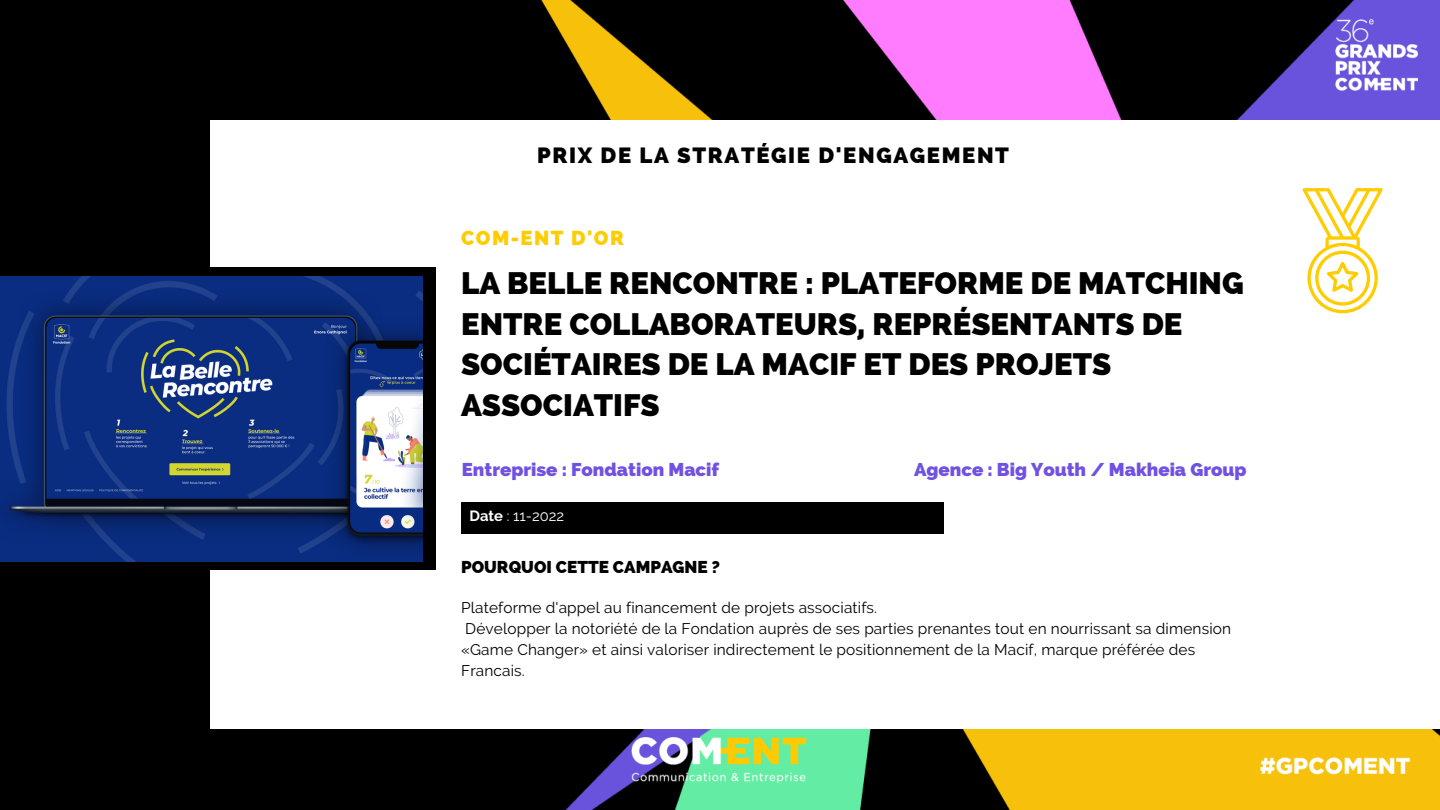
<style>
.page{position:relative;width:1440px;height:810px;background:#fff}
.page>*{position:absolute;margin:0;border:0;box-sizing:border-box;transform-origin:0 0}
.t1{font:800 31.1px/40.5px "Raleway";color:#000}
.t2{font:800 22.1px "Raleway";letter-spacing:.075em;color:#000}
.t3{font:800 20.2px "Raleway";letter-spacing:.075em;color:#fc0}
.t4{font:800 18.6px "Raleway";color:#7051e1}
.t5{font:800 17.2px "Raleway";color:#000}
.t6{font:15.4px/21px "Raleway";letter-spacing:.01em;color:#000}
.t7{font:14.8px "Raleway";color:#fff}
.s1{font-weight:700}
</style>
<div class="page">
<img style="left:0;top:0;width:1440px;height:810px">
<div style="left:0;top:109px;width:99px;height:606px;background:#000"></div>
<div style="left:100px;top:140px;width:221px;height:119px;background:#000"></div>
<div style="left:210px;top:120px;width:1230px;height:609px;background:#fff"></div>
<div style="left:0;top:267px;width:435px;height:303px;background:#000"></div>
<svg style="left:1303px;top:188px;width:80px;height:125px"></svg>
<div style="left:461px;top:502px;width:483px;height:31px;background:#000"></div>
<img style="left:0;top:277px;width:422px;height:284px">
<h2 class="t2" style="left:537px;top:142px;width:473px">PRIX DE LA STRATÉGIE D'ENGAGEMENT</h2>
<h3 class="t3" style="left:461px;top:226px;width:164px">COM-ENT D'OR</h3>
<h1 class="t1" style="left:461px;top:263px;width:784px">LA BELLE RENCONTRE : PLATEFORME DE MATCHING ENTRE COLLABORATEURS, REPRÉSENTANTS DE SOCIÉTAIRES DE LA MACIF ET DES PROJETS ASSOCIATIFS</h1>
<p class="t4" style="left:462px;top:459px;width:259px">Entreprise : Fondation Macif</p>
<p class="t7" style="left:470px;top:507px;width:96px"><span class="s1">Date</span> : 11-2022</p>
<p class="t5" style="left:461px;top:557px;width:261px">POURQUOI CETTE CAMPAGNE ?</p>
<p class="t4" style="left:914px;top:459px;width:334px">Agence : Big Youth / Makheia Group</p>
<p class="t6" style="left:461px;top:597px;width:771px">Plateforme d'appel au financement de projets associatifs.<br>Développer la notoriété de la Fondation auprès de ses parties prenantes tout en nourrissant sa dimension «Game Changer» et ainsi valoriser indirectement le positionnement de la Macif, marque préférée des Francais.</p>
</div>
